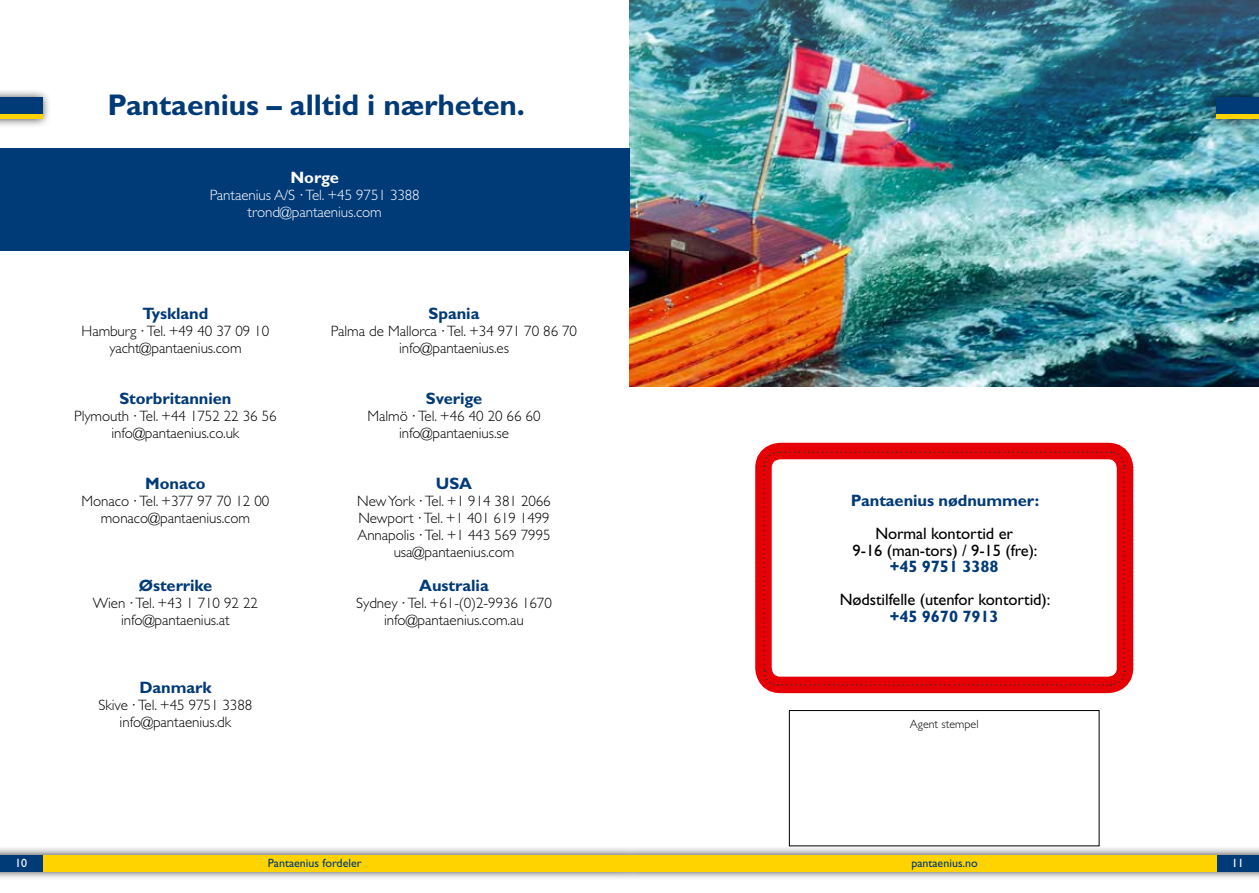
<style>
.page{position:relative;width:1259px;height:893px;background:#fff}
.page>*{position:absolute;margin:0;border:0;box-sizing:border-box;transform-origin:0 0}
.t1{font:700 30px "Gill Sans Std";letter-spacing:-.005em;color:#003a77}
.t2{font:700 16.5px "Gill Sans Std";letter-spacing:-.005em;color:#003a77}
.t3{font:16.5px/16.5px "Gill Sans Std";letter-spacing:-.005em;color:#000;text-align:center}
.t4{font:700 16.5px "Gill Sans Std";letter-spacing:-.005em;color:#fff}
.t5{font:300 15px/17px "Gill Sans Std";letter-spacing:-.005em;color:#000;text-align:center}
.t6{font:300 15px/17px "Gill Sans Std";letter-spacing:-.005em;color:#fff;text-align:center}
.t7{font:12px "Gill Sans Std";color:#003a77}
.t8{font:300 12px "Gill Sans Std";color:#000}
.t9{font:12px "Gill Sans Std";color:#fff}
</style>
<div class="page">
<img style="left:629px;top:0;width:630px;height:387px">
<div style="left:0;top:149px;width:629px;height:102px;background:#003a77"></div>
<div style="left:0;top:89px;width:52px;height:39px;background:#000;opacity:.75"></div>
<div style="left:0;top:98px;width:43px;height:17px;background:#003a77"></div>
<hr style="left:0;top:115px;width:43px;height:4px;background:#ffd300">
<div style="left:1207px;top:89px;width:52px;height:39px;background:#000;opacity:.75"></div>
<div style="left:1216px;top:98px;width:43px;height:17px;background:#003a77"></div>
<hr style="left:1216px;top:115px;width:43px;height:4px;background:#ffd300">
<div style="left:0;top:846px;width:1259px;height:35px;background:#000;opacity:.75"></div>
<div style="left:1216px;top:855px;width:43px;height:17px;background:#003a77"></div>
<div style="left:0;top:855px;width:43px;height:17px;background:#003a77"></div>
<div style="left:43px;top:855px;width:586px;height:17px;background:#ffd300"></div>
<div style="left:630px;top:855px;width:586px;height:17px;background:#ffd300"></div>
<div style="left:789px;top:710px;width:310px;height:136px;border:1px solid #000"></div>
<div style="left:755px;top:443px;width:378px;height:250px;border:16px solid #e60005;border-radius:17px"></div>
<svg style="left:762px;top:451px;width:363px;height:235px"></svg>
<h1 class="t1" style="left:107px;top:87px;width:419px">Pantaenius – alltid i nærheten.</h1>
<p class="t4" style="left:290px;top:168px;width:50px">Norge</p>
<p class="t6" style="left:210px;top:187px;width:211px">Pantaenius A/S · Tel. +45 9751 3388 trond@pantaenius.com</p>
<p class="t2" style="left:142px;top:304px;width:67px">Tyskland</p>
<p class="t5" style="left:82px;top:323px;width:189px">Hamburg · Tel. +49 40 37 09 10 yacht@pantaenius.com</p>
<p class="t2" style="left:119px;top:389px;width:114px">Storbritannien</p>
<p class="t5" style="left:74px;top:408px;width:204px">Plymouth · Tel. +44 1752 22 36 56 info@pantaenius.co.uk</p>
<p class="t2" style="left:145px;top:474px;width:62px">Monaco</p>
<p class="t5" style="left:82px;top:493px;width:189px">Monaco · Tel. +377 97 70 12 00 monaco@pantaenius.com</p>
<p class="t2" style="left:139px;top:576px;width:75px">Østerrike</p>
<p class="t5" style="left:93px;top:595px;width:167px">Wien · Tel. +43 1 710 92 22 info@pantaenius.at</p>
<p class="t2" style="left:139px;top:678px;width:74px">Danmark</p>
<p class="t5" style="left:99px;top:697px;width:155px">Skive · Tel. +45 9751 3388 info@pantaenius.dk</p>
<p class="t2" style="left:429px;top:304px;width:52px">Spania</p>
<p class="t5" style="left:331px;top:323px;width:248px">Palma de Mallorca · Tel. +34 971 70 86 70 info@pantaenius.es</p>
<p class="t2" style="left:426px;top:389px;width:58px">Sverige</p>
<p class="t5" style="left:367px;top:408px;width:174px">Malmö · Tel. +46 40 20 66 60 info@pantaenius.se</p>
<p class="t2" style="left:436px;top:474px;width:38px">USA</p>
<p class="t5" style="left:357px;top:493px;width:195px">New York · Tel. +1 914 381 2066<br>Newport · Tel. +1 401 619 1499<br>Annapolis · Tel. +1 443 569 7995 usa@pantaenius.com</p>
<p class="t2" style="left:419px;top:576px;width:71px">Australia</p>
<p class="t5" style="left:356px;top:595px;width:197px">Sydney · Tel. +61-(0)2-9936 1670 info@pantaenius.com.au</p>
<p class="t2" style="left:851px;top:491px;width:190px">Pantaenius nødnummer:</p>
<p class="t3" style="left:852px;top:525px;width:186px">Normal kontortid er<br>9-16 (man-tors) / 9-15 (fre):</p>
<p class="t2" style="left:890px;top:557px;width:110px">+45 9751 3388</p>
<p class="t3" style="left:840px;top:591px;width:212px">Nødstilfelle (utenfor kontortid):</p>
<p class="t2" style="left:890px;top:606px;width:110px">+45 9670 7913</p>
<p class="t8" style="left:910px;top:717px;width:70px">Agent stempel</p>
<p class="t9" style="left:15px;top:856px;width:13px">10</p>
<p class="t7" style="left:268px;top:856px;width:95px">Pantaenius fordeler</p>
<p class="t7" style="left:911px;top:856px;width:68px">pantaenius.no</p>
<p class="t9" style="left:1231px;top:856px;width:13px">11</p>
</div>
